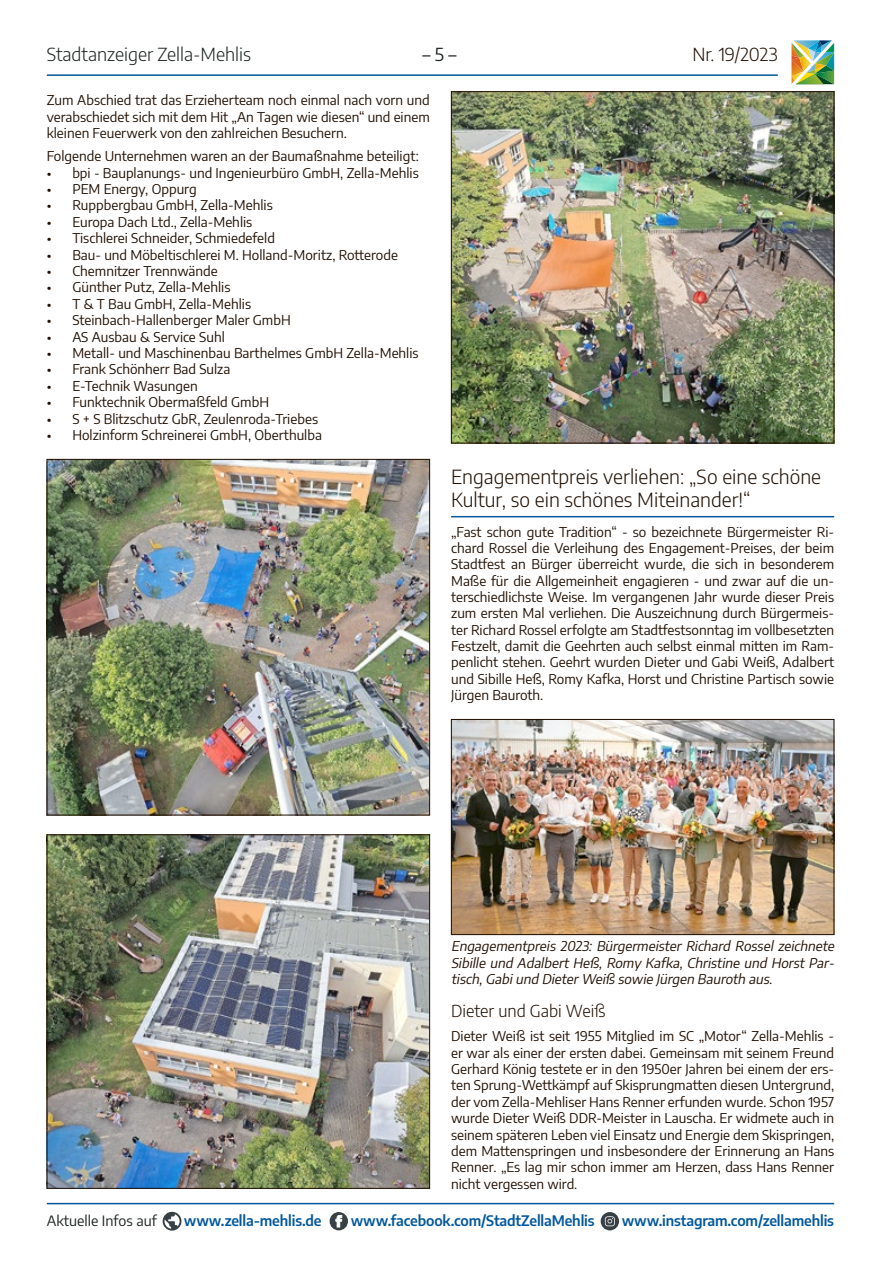
<style>
.page{position:relative;width:881px;height:1263px;background:#fff}
.page>*{position:absolute;margin:0;border:0;box-sizing:border-box;transform-origin:0 0}
.t1{font:300 19.5px/23.5px "Encode Sans";color:#200e00}
.t2{font:300 18px "Encode Sans";color:#1c2321}
.t3{font:300 18px "Encode Sans";letter-spacing:-.01em;color:#200e00}
.t4{font:18px "Encode Sans";color:#1c2321}
.t5{font:300 16.5px "Encode Sans";color:#200e00}
.t6{font:600 14.25px "Encode Sans";letter-spacing:-.01em;color:#00579d}
.t7{font:14.25px "Encode Sans";color:#1c2321}
.t8{font:13.5px/16.4px "Encode Sans";color:#200e00;text-align:justify}
.t9{font:italic 13.5px/16.4px "Encode Sans";color:#200e00;text-align:justify}
</style>
<div class="page">
<hr style="left:47px;top:1203px;width:786px;height:1px;background:#00579d">
<svg style="left:162px;top:1212px;width:19px;height:18px"></svg>
<svg style="left:329px;top:1212px;width:19px;height:18px"></svg>
<svg style="left:335px;top:1215px;width:7px;height:12px"></svg>
<svg style="left:600px;top:1212px;width:18px;height:18px"></svg>
<svg style="left:604px;top:1216px;width:10px;height:10px"></svg>
<hr style="left:47px;top:74px;width:730px;height:2px;background:#00579d">
<img style="left:791px;top:40px;width:42px;height:44px">
<hr style="left:451px;top:516px;width:382px;height:1px;background:#00579d">
<img style="left:453px;top:93px;width:378px;height:348px">
<div style="left:451px;top:91px;width:382px;height:352px;border:1px solid #200e00"></div>
<img style="left:453px;top:721px;width:378px;height:212px">
<div style="left:451px;top:719px;width:382px;height:216px;border:1px solid #200e00"></div>
<img style="left:49px;top:461px;width:378px;height:352px">
<div style="left:47px;top:459px;width:382px;height:356px;border:1px solid #200e00"></div>
<img style="left:49px;top:836px;width:378px;height:350px">
<div style="left:47px;top:834px;width:382px;height:354px;border:1px solid #200e00"></div>
<h2 class="t2" style="left:47px;top:42px;width:206px">Stadtanzeiger Zella-Mehlis</h2>
<h2 class="t4" style="left:422px;top:42px;width:36px">– 5 –</h2>
<h2 class="t3" style="left:692px;top:42px;width:87px">Nr. 19/2023</h2>
<p class="t8" style="left:47px;top:91px;width:384px">Zum Abschied trat das Erzieherteam noch einmal nach vorn und verabschiedet sich mit dem Hit „An Tagen wie diesen“ und einem kleinen Feuerwerk von den zahlreichen Besuchern.</p>
<p class="t8" style="left:47px;top:147px;width:373px">Folgende Unternehmen waren an der Baumaßnahme beteiligt:</p>
<p class="t8" style="left:47px;top:164px;width:373px">• bpi - Bauplanungs- und Ingenieurbüro GmbH, Zella-Mehlis</p>
<p class="t8" style="left:47px;top:180px;width:151px">• PEM Energy, Oppurg</p>
<p class="t8" style="left:47px;top:197px;width:227px">• Ruppbergbau GmbH, Zella-Mehlis</p>
<p class="t8" style="left:47px;top:213px;width:207px">• Europa Dach Ltd., Zella-Mehlis</p>
<p class="t8" style="left:47px;top:229px;width:229px">• Tischlerei Schneider, Schmiedefeld</p>
<p class="t8" style="left:47px;top:246px;width:352px">• Bau- und Möbeltischlerei M. Holland-Moritz, Rotterode</p>
<p class="t8" style="left:47px;top:262px;width:172px">• Chemnitzer Trennwände</p>
<p class="t8" style="left:47px;top:279px;width:185px">• Günther Putz, Zella-Mehlis</p>
<p class="t8" style="left:47px;top:295px;width:206px">• T &amp; T Bau GmbH, Zella-Mehlis</p>
<p class="t8" style="left:47px;top:311px;width:245px">• Steinbach-Hallenberger Maler GmbH</p>
<p class="t8" style="left:47px;top:328px;width:179px">• AS Ausbau &amp; Service Suhl</p>
<p class="t8" style="left:47px;top:344px;width:373px">• Metall- und Maschinenbau Barthelmes GmbH Zella-Mehlis</p>
<p class="t8" style="left:47px;top:360px;width:185px">• Frank Schönherr Bad Sulza</p>
<p class="t8" style="left:47px;top:377px;width:152px">• E-Technik Wasungen</p>
<p class="t8" style="left:47px;top:393px;width:224px">• Funktechnik Obermaßfeld GmbH</p>
<p class="t8" style="left:47px;top:410px;width:273px">• S + S Blitzschutz GbR, Zeulenroda-Triebes</p>
<p class="t8" style="left:47px;top:426px;width:276px">• Holzinform Schreinerei GmbH, Oberthulba</p>
<h1 class="t1" style="left:451px;top:464px;width:371px">Engagementpreis verliehen: „So eine schöne<br>Kultur, so ein schönes Miteinander!“</h1>
<p class="t8" style="left:451px;top:523px;width:384px">„Fast schon gute Tradition“ - so bezeichnete Bürgermeister Ri&shy;chard Rossel die Verleihung des Engagement-Preises, der beim Stadtfest an Bürger überreicht wurde, die sich in besonderem Maße für die Allgemeinheit engagieren - und zwar auf die un&shy;terschiedlichste Weise. Im vergangenen Jahr wurde dieser Preis zum ersten Mal verliehen. Die Auszeichnung durch Bürgermeis&shy;ter Richard Rossel erfolgte am Stadtfestsonntag im vollbesetzten Festzelt, damit die Geehrten auch selbst einmal mitten im Ram&shy;penlicht stehen. Geehrt wurden Dieter und Gabi Weiß, Adalbert und Sibille Heß, Romy Kafka, Horst und Christine Partisch sowie Jürgen Bauroth.</p>
<p class="t9" style="left:451px;top:937px;width:387px">Engagementpreis 2023: Bürgermeister Richard Rossel zeichnete Sibille und Adalbert Heß, Romy Kafka, Christine und Horst Par&shy;tisch,Gabiund DieterWeiß sowie J ürgen Bauroth aus.</p>
<p class="t5" style="left:451px;top:999px;width:156px">Dieter und Gabi Weiß</p>
<p class="t8" style="left:451px;top:1027px;width:384px">Dieter Weiß ist seit 1955 Mitglied im SC „Motor“ Zella-Mehlis - er war als einer der ersten dabei. Gemeinsam mit seinem Freund Gerhard König testete er in den 1950er Jahren bei einem der ers&shy;ten Sprung-Wettkämpf auf Skisprungmatten diesen Untergrund, der vom Zella-Mehliser Hans Renner erfunden wurde. Schon 1957 wurde Dieter Weiß DDR-Meister in Lauscha. Er widmete auch in seinem späteren Leben viel Einsatz und Energie dem Skispringen, dem Mattenspringen und insbesondere der Erinnerung an Hans Renner. „Es lag mir schon immer am Herzen, dass Hans Renner nicht vergessen wird.</p>
<p class="t7" style="left:47px;top:1211px;width:111px">Aktuelle Infos auf</p>
<p class="t6" style="left:184px;top:1210px;width:139px">www.zella-mehlis.de</p>
<p class="t6" style="left:350px;top:1210px;width:245px">www.facebook.com/StadtZellaMehlis</p>
<p class="t6" style="left:621px;top:1210px;width:214px">www.instagram.com/zellamehlis</p>
</div>
